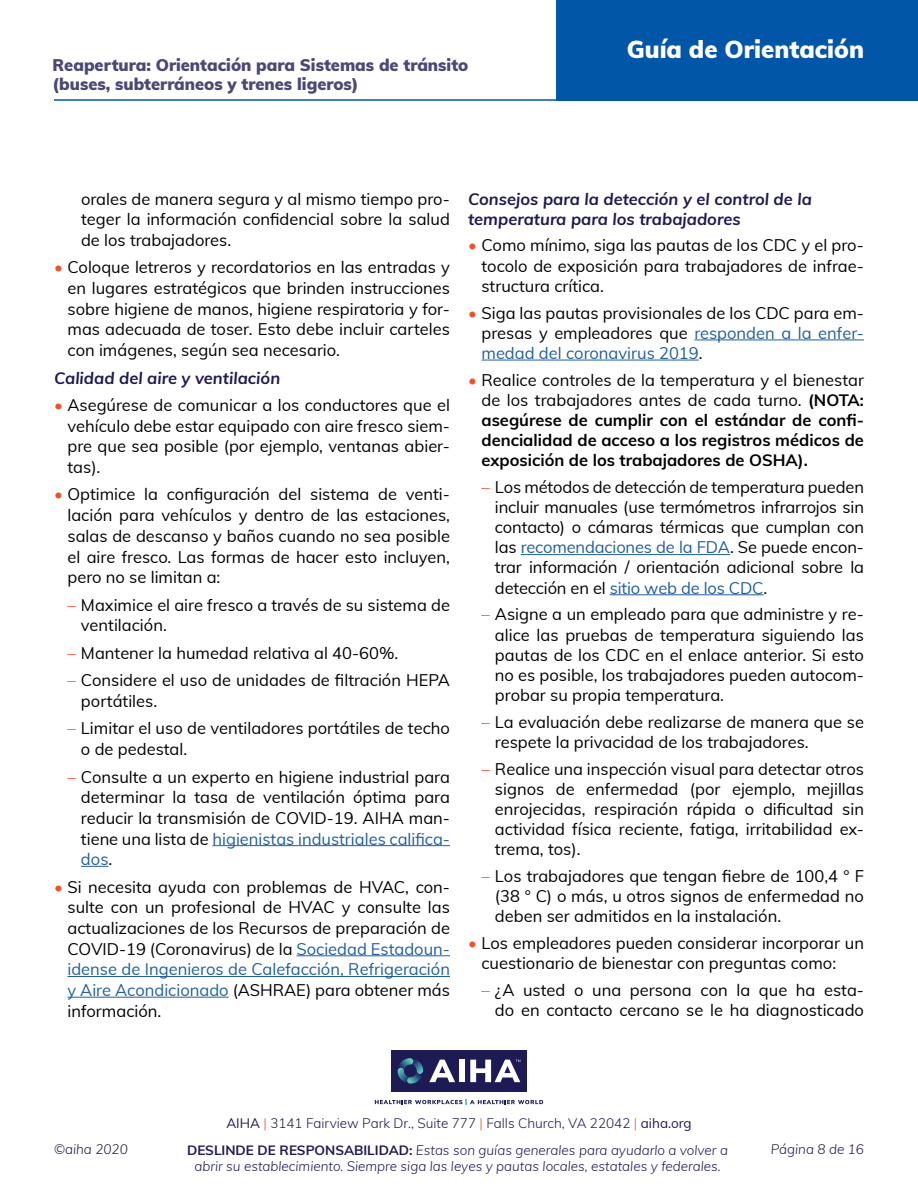
<style>
.page{position:relative;width:918px;height:1188px;background:#fff}
.page>*{position:absolute;margin:0;border:0;box-sizing:border-box;transform-origin:0 0}
.t1{font:900 24px "Muli";color:#fff}
.t2{font:16.5px/20.7px "Muli";color:#000;text-align:justify}
.t3{font:700 16.5px/20.1px "Muli";color:#000;text-align:justify}
.t4{font:italic 700 16.5px/20.1px "Muli";color:#1e1a53}
.t5{font:900 16.5px/19.8px "Muli";color:#4b4875}
.t6{font:italic 300 13.5px/16.2px "Muli";color:#1e1a53;text-align:center}
.t7{font:300 13.5px "Muli";color:#1e1a53}
.s1{color:#f0512a}
.s2{color:#215e9e}
.s3{font-weight:400;color:#f0512a}
.s4{font-weight:400}
.s5{font-weight:700;font-style:normal}
</style>
<div class="page">
<hr style="left:54px;top:99px;width:537px;height:2px;background:#0256a7">
<div style="left:556px;top:0;width:362px;height:101px;background:#0256a7"></div>
<div style="left:391px;top:1050px;width:136px;height:42px;background:#1e1a53"></div>
<svg style="left:398px;top:1058px;width:25px;height:26px"></svg>
<svg style="left:375px;top:1099px;width:168px;height:6px"></svg>
<svg style="left:429px;top:1060px;width:26px;height:22px"></svg>
<div style="left:459px;top:1060px;width:6px;height:22px;background:#fff"></div>
<svg style="left:470px;top:1060px;width:50px;height:22px"></svg>
<hr style="left:212px;top:845px;width:238px;height:1px;background:#215e9e">
<svg style="left:81px;top:866px;width:27px;height:1px"></svg>
<hr style="left:297px;top:955px;width:153px;height:1px;background:#215e9e">
<hr style="left:68px;top:976px;width:382px;height:1px;background:#215e9e">
<hr style="left:68px;top:997px;width:161px;height:1px;background:#215e9e">
<hr style="left:694px;top:340px;width:170px;height:1px;background:#215e9e">
<hr style="left:482px;top:360px;width:217px;height:1px;background:#215e9e">
<hr style="left:521px;top:554px;width:209px;height:1px;background:#215e9e">
<hr style="left:610px;top:594px;width:153px;height:1px;background:#215e9e">
<p class="t5" style="left:52px;top:54px;width:417px">Reapertura: Orientación para Sistemas de tránsito (buses, subterráneos y trenes ligeros)</p>
<h1 class="t1" style="left:627px;top:31px;width:239px">Guía de Orientación</h1>
<p class="t2" style="left:81px;top:187px;width:371px">orales de manera segura y al mismo tiempo pro&shy;teger la información confidencial sobre la salud de los trabajadores.</p>
<p class="t2" style="left:68px;top:256px;width:384px;text-indent:-13px"><span class="s1">•</span> Coloque letreros y recordatorios en las entradas y en lugares estratégicos que brinden instrucciones sobre higiene de manos, higiene respiratoria y for&shy;mas adecuada de toser. Esto debe incluir carteles con imágenes, según sea necesario.</p>
<p class="t4" style="left:54px;top:367px;width:228px">Calidad del aire y ventilación</p>
<p class="t2" style="left:68px;top:394px;width:384px;text-indent:-13px"><span class="s1">•</span> Asegúrese de comunicar a los conductores que el vehículo debe estar equipado con aire fresco siem&shy;pre que sea posible (por ejemplo, ventanas abier&shy;tas).</p>
<p class="t2" style="left:68px;top:483px;width:384px;text-indent:-13px"><span class="s1">•</span> Optimice la configuración del sistema de venti&shy;lación para vehículos y dentro de las estaciones, salas de descanso y baños cuando no sea posible el aire fresco. Las formas de hacer esto incluyen, pero no se limitan a:</p>
<p class="t2" style="left:81px;top:594px;width:371px;text-indent:-13px"><span class="s1">–</span> Maximice el aire fresco a través de su sistema de ventilación.</p>
<p class="t2" style="left:68px;top:642px;width:332px"><span class="s1">–</span> Mantener la humedad relativa al 40-60%.</p>
<p class="t2" style="left:81px;top:669px;width:371px;text-indent:-13px"><span class="s1">–</span> Considere el uso de unidades de filtración HEPA portátiles.</p>
<p class="t2" style="left:81px;top:717px;width:371px;text-indent:-13px"><span class="s1">–</span> Limitar el uso de ventiladores portátiles de techo o de pedestal.</p>
<p class="t2" style="left:81px;top:765px;width:371px;text-indent:-13px"><span class="s1">–</span> Consulte a un experto en higiene industrial para determinar la tasa de ventilación óptima para reducir la transmisión de COVID-19. AIHA man&shy;tiene una lista de <span class="s2">higienistas industriales califica&shy;dos</span>.</p>
<p class="t2" style="left:68px;top:876px;width:384px;text-indent:-13px"><span class="s1">•</span> Si necesita ayuda con problemas de HVAC, con&shy;sulte con un profesional de HVAC y consulte las actualizaciones de los Recursos de preparación de COVID-19 (Coronavirus) de la <span class="s2">Sociedad Estadoun&shy;idense de Ingenieros de Calefacción, Refrigeración y Aire Acondicionado</span> (ASHRAE) para obtener más información.</p>
<p class="t4" style="left:468px;top:188px;width:345px">Consejos para la detección y el control de la temperatura para los trabajadores</p>
<p class="t2" style="left:481px;top:235px;width:384px;line-height:20.1px;text-indent:-13px"><span class="s1">•</span> Como mínimo, siga las pautas de los CDC y el pro&shy;tocolo de exposición para trabajadores de infrae&shy;structura crítica.</p>
<p class="t2" style="left:481px;top:302px;width:384px;line-height:20.1px;text-indent:-13px"><span class="s1">•</span> Siga las pautas provisionales de los CDC para em&shy;presas y empleadores que <span class="s2">responden a la enfer&shy;medad del coronavirus 2019</span>.</p>
<p class="t3" style="left:481px;top:369px;width:384px;text-indent:-13px"><span class="s3">•</span> <span class="s4">Realice controles de la temperatura y el bienestar de los trabajadores antes de cada turno.</span> (NOTA: asegúrese de cumplir con el estándar de confi&shy;dencialidad de acceso a los registros médicos de exposición de los trabajadores de OSHA).</p>
<p class="t2" style="left:495px;top:476px;width:371px;line-height:20.1px;text-indent:-13px"><span class="s1">–</span> Los métodos de detección de temperatura pueden incluir manuales (use termómetros infrarrojos sin contacto) o cámaras térmicas que cumplan con las <span class="s2">recomendaciones de la FDA</span>. Se puede encon&shy;trar información / orientación adicional sobre la detección en el <span class="s2">sitio web de los CDC</span>.</p>
<p class="t2" style="left:495px;top:604px;width:371px;line-height:20.1px;text-indent:-13px"><span class="s1">–</span> Asigne a un empleado para que administre y re&shy;alice las pruebas de temperatura siguiendo las pautas de los CDC en el enlace anterior. Si esto no es posible, los trabajadores pueden autocom&shy;probar su propia temperatura.</p>
<p class="t2" style="left:495px;top:711px;width:371px;line-height:20.1px;text-indent:-13px"><span class="s1">–</span> La evaluación debe realizarse de manera que se respete la privacidad de los trabajadores.</p>
<p class="t2" style="left:495px;top:758px;width:371px;line-height:20.1px;text-indent:-13px"><span class="s1">–</span> Realice una inspección visual para detectar otros signos de enfermedad (por ejemplo, mejillas enrojecidas, respiración rápida o dificultad sin actividad física reciente, fatiga, irritabilidad ex&shy;trema, tos).</p>
<p class="t2" style="left:495px;top:865px;width:371px;line-height:20.1px;text-indent:-13px"><span class="s1">–</span> Los trabajadores que tengan fiebre de 100,4 ° F (38 ° C) o más, u otros signos de enfermedad no deben ser admitidos en la instalación.</p>
<p class="t2" style="left:481px;top:932px;width:384px;line-height:20.1px;text-indent:-13px"><span class="s1">•</span> Los empleadores pueden considerar incorporar un cuestionario de bienestar con preguntas como:</p>
<p class="t2" style="left:481px;top:979px;width:384px;line-height:20.1px;text-align:right"><span class="s1">–</span> ¿A usted o una persona con la que ha esta&shy;do en contacto cercano se le ha diagnosticado</p>
<p class="t7" style="left:226px;top:1113px;width:467px"><span class="s4">AIHA</span> <span class="s1">|</span> 3141 Fairview Park Dr., Suite 777 <span class="s1">|</span> Falls Church, VA 22042 <span class="s1">|</span> <span class="s4">aiha.org</span></p>
<p class="t6" style="left:54px;top:1141px;width:75px">©aiha 2020</p>
<p class="t6" style="left:771px;top:1141px;width:95px">Página 8 de 16</p>
<p class="t6" style="left:187px;top:1141px;width:542px"><span class="s5">DESLINDE DE RESPONSABILIDAD:</span> Estas son guías generales para ayudarlo a volver a abrir su establecimiento. Siempre siga las leyes y pautas locales, estatales y federales.</p>
</div>
